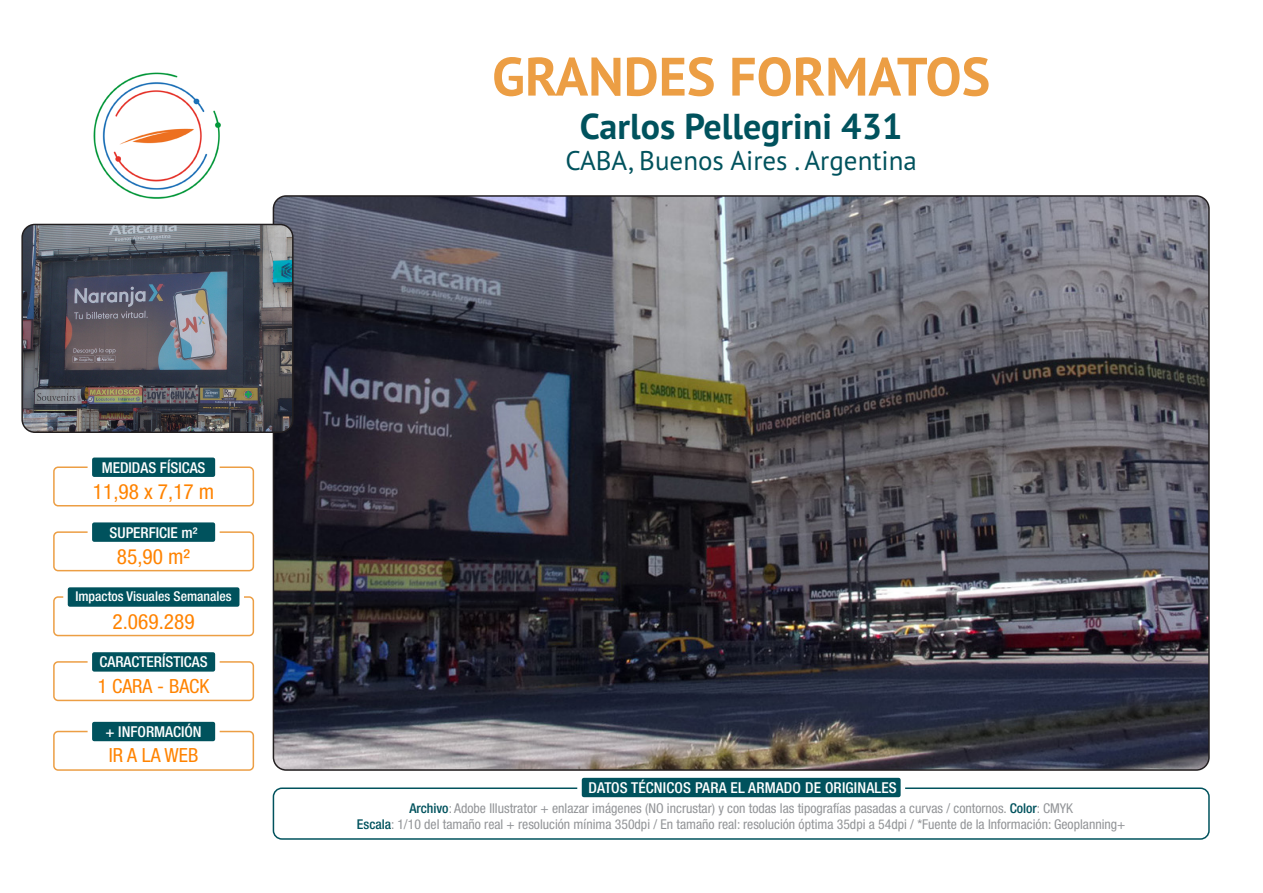
<style>
.page{position:relative;width:1263px;height:893px;background:#fff}
.page>*{position:absolute;margin:0;border:0;box-sizing:border-box;transform-origin:0 0}
.t1{font:700 54px "PT Sans Pro";color:#ec9e44}
.t2{font:700 36px "PT Sans Pro";color:#00525d}
.t3{font:27px "PT Sans Pro";color:#00525d}
.t4{font:condensed 21px "Helvetica Neue LT Std";color:#ff8300}
.t5{font:condensed 19.5px "Helvetica Neue LT Std";color:#ff8300}
.t6{font:500 condensed 15px "Helvetica Neue LT Std";color:#fff}
.t7{font:condensed 13.5px "Helvetica Neue LT Std";color:#939598}
.t8{font:500 condensed 13.5px "Helvetica Neue LT Std";color:#fff}
.s1{font-weight:500;color:#00525d}
</style>
<div class="page">
<img style="left:93px;top:72px;width:128px;height:127px">
<img style="left:273px;top:196px;width:934px;height:574px">
<img style="left:24px;top:225px;width:269px;height:207px">
<div style="left:21px;top:224px;width:273px;height:209px;border:2px solid #231f20;border-radius:13px"></div>
<div style="left:273px;top:787px;width:937px;height:53px;border:2px solid #00525d;border-radius:9px"></div>
<div style="left:53px;top:466px;width:201px;height:40px;border:2px solid #ec9e44;border-radius:4px"></div>
<div style="left:53px;top:596px;width:201px;height:40px;border:2px solid #ec9e44;border-radius:4px"></div>
<div style="left:53px;top:531px;width:201px;height:40px;border:2px solid #ec9e44;border-radius:4px"></div>
<div style="left:53px;top:661px;width:201px;height:40px;border:2px solid #ec9e44;border-radius:4px"></div>
<div style="left:53px;top:731px;width:201px;height:40px;border:2px solid #ec9e44;border-radius:4px"></div>
<div style="left:90px;top:455px;width:127px;height:24px;background:#00525d;border-radius:4px"></div>
<div style="left:88px;top:453px;width:132px;height:28px;border:4px solid #fff;border-radius:4px"></div>
<div style="left:66px;top:585px;width:176px;height:24px;background:#00525d;border-radius:4px"></div>
<div style="left:63px;top:583px;width:181px;height:28px;border:4px solid #fff;border-radius:4px"></div>
<div style="left:90px;top:520px;width:127px;height:24px;background:#00525d;border-radius:4px"></div>
<div style="left:88px;top:518px;width:132px;height:28px;border:4px solid #fff;border-radius:4px"></div>
<div style="left:90px;top:650px;width:127px;height:24px;background:#00525d;border-radius:4px"></div>
<div style="left:88px;top:648px;width:132px;height:28px;border:4px solid #fff;border-radius:4px"></div>
<div style="left:90px;top:720px;width:127px;height:23px;background:#00525d;border-radius:4px"></div>
<div style="left:88px;top:717px;width:132px;height:29px;border:4px solid #fff;border-radius:4px"></div>
<div style="left:579px;top:775px;width:324px;height:24px;background:#00525d;border-radius:4px"></div>
<div style="left:577px;top:773px;width:328px;height:29px;border:4px solid #fff;border-radius:4px"></div>
<p class="t6" style="left:102px;top:458px;width:105px">MEDIDAS FÍSICAS</p>
<p class="t4" style="left:93px;top:479px;width:123px">11,98 x 7,17 m</p>
<p class="t6" style="left:110px;top:523px;width:90px">SUPERFICIE m2</p>
<p class="t4" style="left:117px;top:544px;width:75px">85,90 m2</p>
<p class="t8" style="left:75px;top:589px;width:158px">Impactos Visuales Semanales</p>
<p class="t4" style="left:113px;top:609px;width:84px">2.069.289</p>
<p class="t6" style="left:100px;top:653px;width:110px">CARACTERÍSTICAS</p>
<p class="t5" style="left:98px;top:674px;width:113px">1 CARA - BACK</p>
<p class="t6" style="left:105px;top:723px;width:98px">+ INFORMACIÓN</p>
<p class="t5" style="left:109px;top:744px;width:91px">IR A LA WEB</p>
<p class="t1" style="left:492px;top:41px;width:500px">GRANDES FORMATOS</p>
<p class="t2" style="left:580px;top:103px;width:324px">Carlos Pellegrini 431</p>
<p class="t3" style="left:565px;top:143px;width:353px">CABA, Buenos Aires . Argentina</p>
<p class="t6" style="left:589px;top:778px;width:310px">DATOS TÉCNICOS PARA EL ARMADO DE ORIGINALES</p>
<p class="t7" style="left:409px;top:800px;width:665px"><span class="s1">Archivo</span>: Adobe Illustrator + enlazar imágenes (NO incrustar) y con todas las tipografías pasadas a curvas / contornos. <span class="s1">Color</span>: CMYK</p>
<p class="t7" style="left:357px;top:816px;width:770px"><span class="s1">Escala</span>: 1/10 del tamaño real + resolución mínima 350dpi / En tamaño real: resolución óptima 35dpi a 54dpi / *Fuente de la Información: Geoplanning+</p>
</div>
